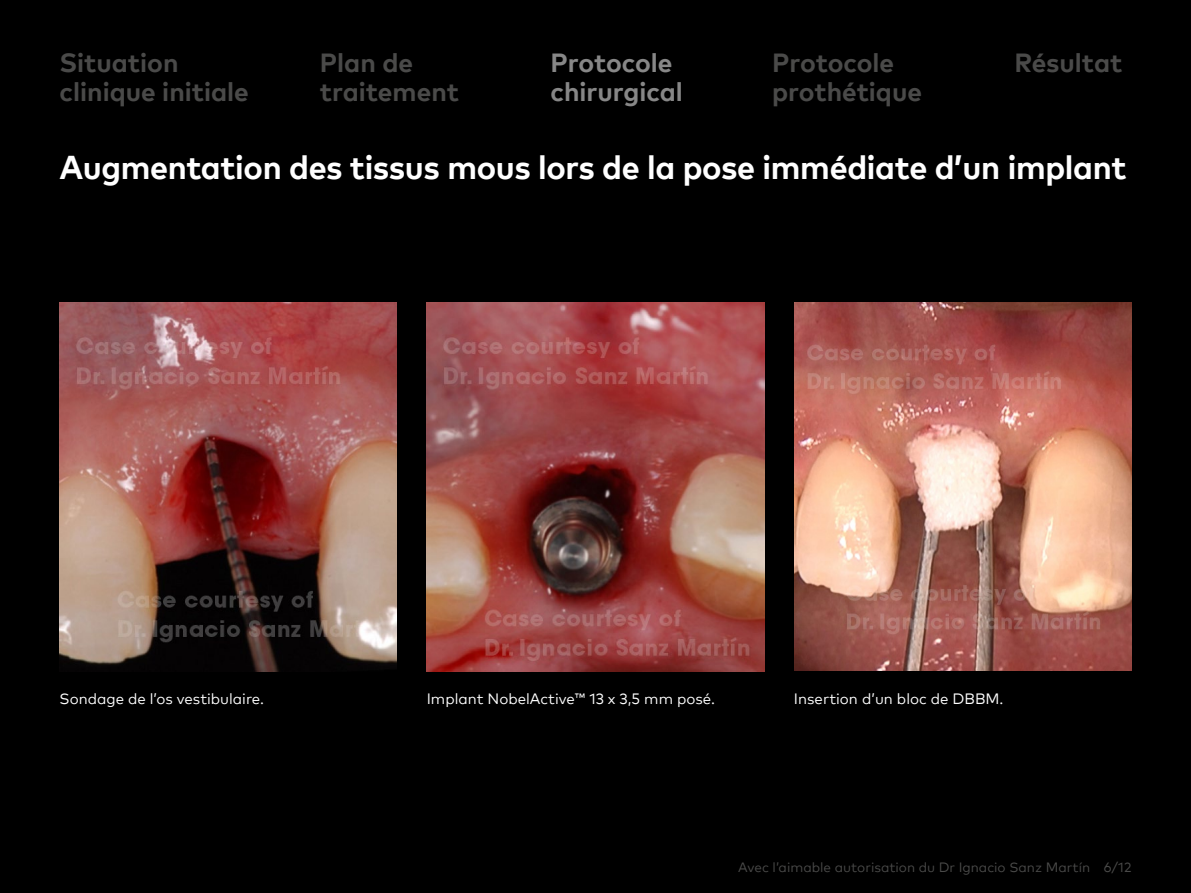
<style>
.page{position:relative;width:1191px;height:893px;background:#000}
.page>*{position:absolute;margin:0;border:0;box-sizing:border-box;transform-origin:0 0}
.t1{font:700 33px "Mark Pro";letter-spacing:-.01em;color:#fff}
.t2{font:700 26.25px/29.4px "Mark Pro";color:#4a4a49}
.t3{font:700 26.25px/29.4px "Mark Pro";color:#878787}
.t4{font:15px "Mark Pro";color:#fff}
.t5{font:13.5px "Mark Pro";color:#4a4a49}
</style>
<div class="page">
<img style="left:60px;top:303px;width:337px;height:368px">
<img style="left:427px;top:303px;width:337px;height:368px">
<img style="left:794px;top:303px;width:337px;height:368px">
<h2 class="t2" style="left:60px;top:46px;width:191px">Situation clinique initiale</h2>
<h2 class="t2" style="left:320px;top:46px;width:141px">Plan de traitement</h2>
<h2 class="t3" style="left:550px;top:46px;width:134px">Protocole chirurgical</h2>
<h2 class="t2" style="left:772px;top:46px;width:151px">Protocole prothétique</h2>
<h2 class="t2" style="left:1014px;top:46px;width:109px">Résultat</h2>
<h1 class="t1" style="left:60px;top:142px;width:1068px">Augmentation des tissus mous lors de la pose immédiate d’un implant</h1>
<p class="t4" style="left:60px;top:688px;width:206px">Sondage de l’os vestibulaire.</p>
<p class="t4" style="left:427px;top:688px;width:290px">Implant NobelActive™ 13 x 3,5 mm posé.</p>
<p class="t4" style="left:794px;top:688px;width:211px">Insertion d’un bloc de DBBM.</p>
<p class="t5" style="left:738px;top:857px;width:395px">Avec l’aimable autorisation du Dr Ignacio Sanz Martín 6/12</p>
</div>
